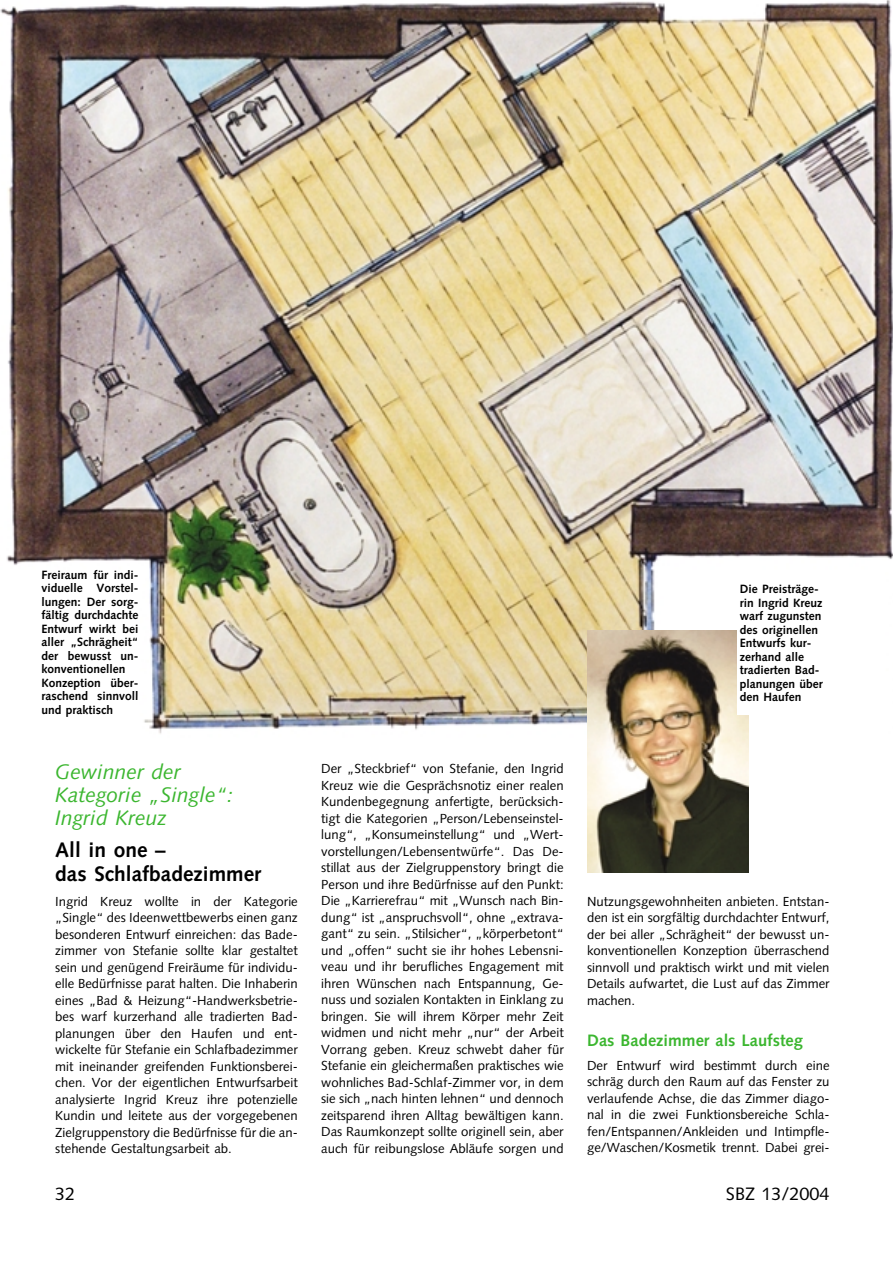
<style>
.page{position:relative;width:893px;height:1263px;background:#fff}
.page>*{position:absolute;margin:0;border:0;box-sizing:border-box;transform-origin:0 0}
.t1{font:italic 21px/23.2px "Syntax";color:#3bb62f}
.t2{font:700 21px/24px "Syntax";color:#000}
.t3{font:18px "Syntax";color:#000}
.t4{font:700 16.5px "Syntax";color:#3bb62f}
.t5{font:13.2px/16.5px "Syntax";color:#000;text-align:justify}
.t6{font:700 12px/13.5px "Syntax";color:#000}
</style>
<div class="page">
<img style="left:0;top:0;width:892px;height:738px">
<img style="left:587px;top:631px;width:161px;height:242px">
<div style="left:736px;top:581px;width:93px;height:134px;background:#fff"></div>
<p class="t6" style="left:41px;top:569px;width:99px">Freiraum für indi&shy;viduelle Vorstel&shy;lungen: Der sorg&shy;fältig durchdachte<br>Entwurf wirkt bei aller „Schrägheit“ der bewusst un&shy;konventionellen<br>Konzeption über&shy;raschend sinnvoll und praktisch</p>
<h1 class="t1" style="left:55px;top:762px;width:179px">Gewinner der<br>Kategorie „Single“:<br>Ingrid Kreuz</h1>
<h1 class="t2" style="left:55px;top:839px;width:207px">All in one –<br>das Schlafbadezimmer</h1>
<p class="t5" style="left:55px;top:894px;width:244px">Ingrid Kreuz wollte in der Kategorie „Single“ des Ideenwettbewerbs einen ganz besonderen Entwurf einreichen: das Bade&shy;zimmer von Stefanie sollte klar gestaltet sein und genügend Freiräume für individu&shy;elle Bedürfnisse parat halten. Die Inhaberin eines „Bad &amp; Heizung“-Handwerksbetrie&shy;bes warf kurzerhand alle tradierten Bad&shy;planungen über den Haufen und ent&shy;wickelte für Stefanie ein Schlafbadezimmer mit ineinander greifenden Funktionsberei&shy;chen. Vor der eigentlichen Entwurfsarbeit analysierte Ingrid Kreuz ihre potenzielle Kundin und leitete aus der vorgegebenen Zielgruppenstory die Bedürfnisse für die an&shy;stehende Gestaltungsarbeit ab.</p>
<p class="t5" style="left:321px;top:762px;width:244px">Der „Steckbrief“ von Stefanie, den Ingrid Kreuz wie die Gesprächsnotiz einer realen Kundenbegegnung anfertigte, berücksich&shy;tigt die Kategorien „Person/Lebenseinstel&shy;lung“, „Konsumeinstellung“ und „Wert&shy;vorstellungen/Lebensentwürfe“. Das De&shy;stillat aus der Zielgruppenstory bringt die Person und ihre Bedürfnisse auf den Punkt:<br>Die „Karrierefrau“ mit „Wunsch nach Bin&shy;dung“ ist „anspruchsvoll“, ohne „extrava&shy;gant“ zu sein. „Stilsicher“, „körperbetont“ und „offen“ sucht sie ihr hohes Lebensni&shy;veau und ihr berufliches Engagement mit ihren Wünschen nach Entspannung, Ge&shy;nuss und sozialen Kontakten in Einklang zu bringen. Sie will ihrem Körper mehr Zeit widmen und nicht mehr „nur“ der Arbeit Vorrang geben. Kreuz schwebt daher für Stefanie ein gleichermaßen praktisches wie wohnliches Bad-Schlaf-Zimmer vor, in dem sie sich „nach hinten lehnen“ und dennoch zeitsparend ihren Alltag bewältigen kann.<br>Das Raumkonzept sollte originell sein, aber auch für reibungslose Abläufe sorgen und</p>
<p class="t6" style="left:739px;top:584px;width:85px">Die Preisträge&shy;rin Ingrid Kreuz warf zugunsten des originellen<br>Entwurfs kur&shy;zerhand alle tradierten Bad&shy;planungen über den Haufen</p>
<p class="t5" style="left:587px;top:894px;width:244px">Nutzungsgewohnheiten anbieten. Entstan&shy;den ist ein sorgfältig durchdachter Entwurf, der bei aller „Schrägheit“ der bewusst un&shy;konventionellen Konzeption überraschend sinnvoll und praktisch wirkt und mit vielen Details aufwartet, die Lust auf das Zimmer machen.</p>
<p class="t4" style="left:587px;top:1033px;width:217px">Das Badezimmer als Laufsteg</p>
<p class="t5" style="left:587px;top:1058px;width:244px">Der Entwurf wird bestimmt durch eine schräg durch den Raum auf das Fenster zu verlaufende Achse, die das Zimmer diago&shy;nal in die zwei Funktionsbereiche Schla&shy;fen/Entspannen/Ankleiden und Intimpfle&shy;ge/Waschen/Kosmetik trennt. Dabei grei-</p>
<h2 class="t3" style="left:55px;top:1186px;width:22px">32</h2>
<h2 class="t3" style="left:726px;top:1186px;width:105px">SBZ 13/2004</h2>
</div>
